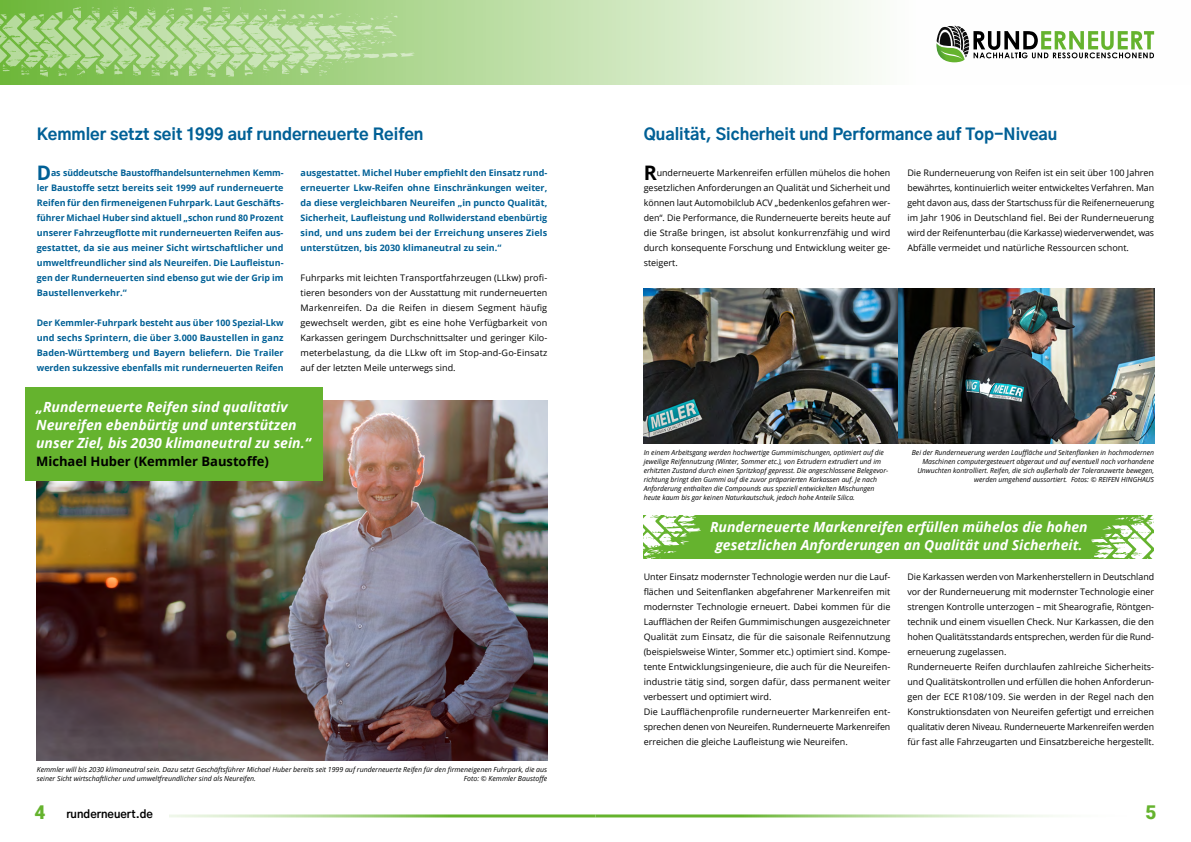
<style>
.page{position:relative;width:1191px;height:842px;background:#fff}
.page>*{position:absolute;margin:0;border:0;box-sizing:border-box;transform-origin:0 0}
.t1{font:700 20px "Open Sans";color:#006096}
.t2{font:700 20px "Open Sans";color:#000}
.t3{font:900 19px "Roboto";color:#65b32e}
.t4{font:800 16px "Gothic A1";color:#006096}
.t5{font:italic 700 14px/18px "Open Sans";color:#fff;text-align:center}
.t6{font:700 13px "Open Sans";color:#000}
.t7{font:700 11px "Gothic A1";color:#000}
.t8{font:9px/15px "Open Sans";color:#000;text-align:justify}
.t9{font:700 9px/15px "Open Sans";color:#006096;text-align:justify}
.t10{font:italic 7px/9px "Open Sans";color:#000}
.s1{font-family:"Roboto";font-weight:900;font-size:19px;color:#65b32e}
</style>
<div class="page">
<svg style="left:0;top:0;width:1155px;height:85px"></svg>
<svg style="left:222px;top:7px;width:8px;height:6px"></svg>
<svg style="left:203px;top:7px;width:8px;height:6px"></svg>
<svg style="left:185px;top:7px;width:8px;height:6px"></svg>
<svg style="left:166px;top:7px;width:8px;height:6px"></svg>
<svg style="left:147px;top:7px;width:8px;height:6px"></svg>
<svg style="left:129px;top:7px;width:8px;height:6px"></svg>
<svg style="left:110px;top:7px;width:8px;height:6px"></svg>
<svg style="left:92px;top:7px;width:8px;height:6px"></svg>
<svg style="left:78px;top:7px;width:3px;height:6px"></svg>
<svg style="left:935px;top:26px;width:219px;height:36px"></svg>
<hr style="left:0;top:814px;width:595px;height:3px;background:#65b32e">
<hr style="left:595px;top:814px;width:596px;height:3px;background:#65b32e">
<div style="left:51px;top:801px;width:117px;height:17px;background:#fff"></div>
<div style="left:643px;top:515px;width:511px;height:44px;background:#65b32e"></div>
<img style="left:643px;top:289px;width:511px;height:155px">
<svg style="left:1134px;top:515px;width:20px;height:7px"></svg>
<img style="left:37px;top:400px;width:510px;height:360px">
<div style="left:25px;top:388px;width:297px;height:93px;background:#65b32e"></div>
<h3 class="t4" style="left:37px;top:121px;width:388px">Kemmler setzt seit 1999 auf runderneuerte Reifen</h3>
<h3 class="t4" style="left:643px;top:121px;width:415px">Qualität, Sicherheit und Performance auf Top-Niveau</h3>
<h1 class="t1" style="left:37px;top:158px;width:16px">D</h1>
<p class="t9" style="left:37px;top:165px;width:248px;text-indent:14px">as süddeutsche Baustoffhandelsunternehmen Kemm&shy;ler Baustoffe setzt bereits seit 1999 auf runderneuerte Reifen für den firmeneigenen Fuhrpark. Laut Geschäfts&shy;führer Michael Huber sind aktuell „schon rund 80 Prozent unserer Fahrzeugflotte mit runderneuerten Reifen aus&shy;gestattet, da sie aus meiner Sicht wirtschaftlicher und umweltfreundlicher sind als Neureifen. Die Laufleistun&shy;gen der Runderneuerten sind ebenso gut wie der Grip im Baustellenverkehr.“</p>
<p class="t9" style="left:37px;top:315px;width:248px">Der Kemmler-Fuhrpark besteht aus über 100 Spezial-Lkw und sechs Sprintern, die über 3.000 Baustellen in ganz Baden-Württemberg und Bayern beliefern. Die Trailer werden sukzessive ebenfalls mit runderneuerten Reifen</p>
<p class="t9" style="left:300px;top:165px;width:248px">ausgestattet. Michel Huber empfiehlt den Einsatz rund&shy;erneuerter Lkw-Reifen ohne Einschränkungen weiter, da diese vergleichbaren Neureifen „in puncto Qualität, Sicherheit, Laufleistung und Rollwiderstand ebenbürtig sind, und uns zudem bei der Erreichung unseres Ziels unterstützen, bis 2030 klimaneutral zu sein.“</p>
<p class="t8" style="left:300px;top:270px;width:248px">Fuhrparks mit leichten Transportfahrzeugen (LLkw) profi&shy;tieren besonders von der Ausstattung mit runderneuerten Markenreifen. Da die Reifen in diesem Segment häufig gewechselt werden, gibt es eine hohe Verfügbarkeit von Karkassen geringem Durchschnittsalter und geringer Kilo&shy;meterbelastung, da die LLkw oft im Stop-and-Go-Einsatz auf der letzten Meile unterwegs sind.</p>
<h3 class="t5" style="left:36px;top:398px;width:276px;text-align:left">„Runderneuerte Reifen sind qualitativ<br>Neureifen ebenbürtig und unterstützen unser Ziel, bis 2030 klimaneutral zu sein.“</h3>
<h3 class="t6" style="left:36px;top:452px;width:234px">Michael Huber (Kemmler Baustoffe)</h3>
<p class="t10" style="left:37px;top:765px;width:512px">Kemmler will bis 2030 klimaneutral sein. Dazu setzt Geschäftsführer Michael Huber bereits seit 1999 auf runderneuerte Reifen für den firmeneigenen Fuhrpark, die aus seiner Sicht wirtschaftlicher und umweltfreundlicher sind als Neureifen.</p>
<p class="t10" style="left:464px;top:774px;width:85px">Foto: © Kemmler Baustoffe</p>
<h1 class="t2" style="left:643px;top:158px;width:15px">R</h1>
<p class="t8" style="left:643px;top:165px;width:248px;text-indent:13px">underneuerte Markenreifen erfüllen mühelos die hohen gesetzlichen Anforderungen an Qualität und Sicherheit und können laut Automobilclub ACV „bedenkenlos gefahren wer&shy;den“. Die Performance, die Runderneuerte bereits heute auf die Straße bringen, ist absolut konkurrenzfähig und wird durch konsequente Forschung und Entwicklung weiter ge&shy;steigert.</p>
<p class="t8" style="left:907px;top:165px;width:248px">Die Runderneuerung von Reifen ist ein seit über 100 Jahren bewährtes, kontinuierlich weiter entwickeltes Verfahren. Man geht davon aus, dass der Startschuss für die Reifenerneuerung im Jahr 1906 in Deutschland fiel. Bei der Runderneuerung wird der Reifenunterbau (die Karkasse) wiederverwendet, was Abfälle vermeidet und natürliche Ressourcen schont.</p>
<p class="t10" style="left:643px;top:448px;width:246px">In einem Arbeitsgang werden hochwertige Gummimischungen, optimiert auf die jeweilige Reifennutzung (Winter, Sommer etc.), von Extrudern extrudiert und im erhitzten Zustand durch einen Spritzkopf gepresst. Die angeschlossene Belegevor&shy;richtung bringt den Gummi auf die zuvor präparierten Karkassen auf. Je nach Anforderung enthalten die Compounds aus speziell entwickelten Mischungen heute kaum bis gar keinen Naturkautschuk, jedoch hohe Anteile Silica.</p>
<p class="t10" style="left:912px;top:448px;width:244px;text-align:right">Bei der Runderneuerung werden Lauffläche und Seitenflanken in hochmodernen Maschinen computergesteuert abgeraut und auf eventuell noch vorhandene Unwuchten kontrolliert. Reifen, die sich außerhalb der Toleranzwerte bewegen, werden umgehend aussortiert. Fotos: © REIFEN HINGHAUS</p>
<h3 class="t5" style="left:710px;top:518px;width:379px">Runderneuerte Markenreifen erfüllen mühelos die hohen gesetzlichen Anforderungen an Qualität und Sicherheit.</h3>
<p class="t8" style="left:643px;top:569px;width:248px;text-align:left">Unter Einsatz modernster Technologie werden nur die Lauf&shy;flächen und Seitenflanken abgefahrener Markenreifen mit modernster Technologie erneuert. Dabei kommen für die Laufflächen der Reifen Gummimischungen ausgezeichneter Qualität zum Einsatz, die für die saisonale Reifennutzung (beispielsweise Winter, Sommer etc.) optimiert sind. Kompe&shy;tente Entwicklungsingenieure, die auch für die Neureifen&shy;industrie tätig sind, sorgen dafür, dass permanent weiter verbessert und optimiert wird.<br>Die Laufflächenprofile runderneuerter Markenreifen ent&shy;sprechen denen von Neureifen. Runderneuerte Markenreifen erreichen die gleiche Laufleistung wie Neureifen.</p>
<p class="t8" style="left:907px;top:569px;width:248px;text-align:left">Die Karkassen werden von Markenherstellern in Deutschland vor der Runderneuerung mit modernster Technologie einer strengen Kontrolle unterzogen – mit Shearografie, Röntgen&shy;technik und einem visuellen Check. Nur Karkassen, die den hohen Qualitätsstandards entsprechen, werden für die Rund&shy;erneuerung zugelassen.<br>Runderneuerte Reifen durchlaufen zahlreiche Sicherheits&shy;und Qualitätskontrollen und erfüllen die hohen Anforderun&shy;gen der ECE R108/109. Sie werden in der Regel nach den Konstruktionsdaten von Neureifen gefertigt und erreichen qualitativ deren Niveau. Runderneuerte Markenreifen werden für fast alle Fahrzeugarten und Einsatzbereiche hergestellt.</p>
<p class="t7" style="left:34px;top:805px;width:120px"><span class="s1">4</span> runderneuert.de</p>
<h2 class="t3" style="left:1145px;top:799px;width:13px">5</h2>
</div>
